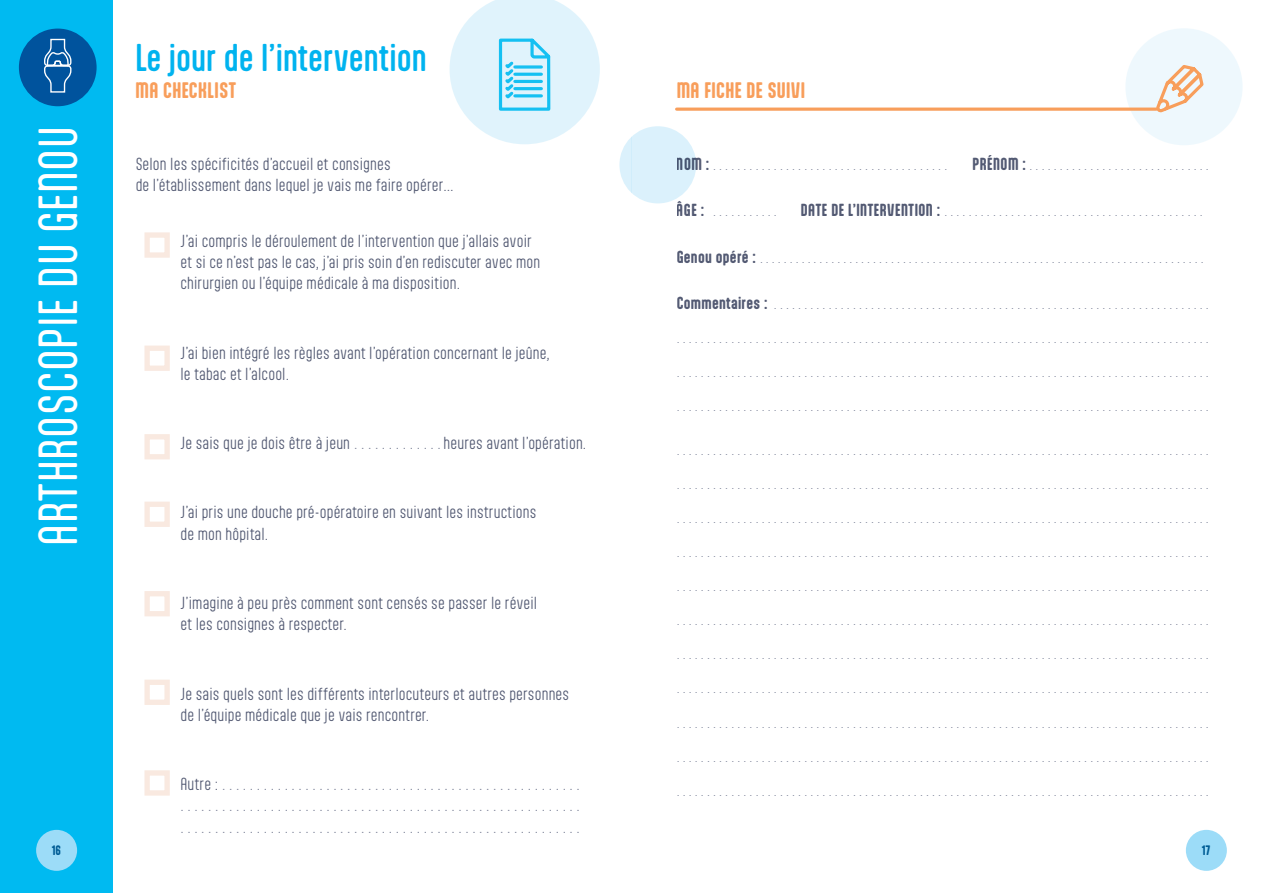
<style>
.page{position:relative;width:1263px;height:893px;background:#fff}
.page>*{position:absolute;margin:0;border:0;box-sizing:border-box;transform-origin:0 0}
.t1{font:46.65px "Aptly";letter-spacing:.01em;color:#fff}
.t2{font:500 32.85px "Aptly";color:#00b3ef}
.t3{font:700 19.05px "Aptly";letter-spacing:.02em;color:#f89e5b}
.t4{font:300 14.85px/21.1px "Aptly";letter-spacing:.01em;color:#535a73}
.t5{font:300 14.85px/21.1px "Aptly";letter-spacing:.01em;color:#7b8197;text-align:justify}
.t6{font:300 12.75px "Aptly";color:#7b8197}
.t7{font:700 11.7px "Aptly";color:#005d95}
.s1{color:#7b8197}
.s2{color:#535a73}
.s3{font-weight:700;font-size:14.85px;color:#535a73}
</style>
<div class="page">
<div style="left:0;top:0;width:113px;height:893px;background:#00baf1"></div>
<div style="left:19px;top:29px;width:78px;height:77px;background:#00539d;border-radius:50%"></div>
<svg style="left:44px;top:38px;width:28px;height:55px"></svg>
<div style="left:47px;top:65px;width:22px;height:2px;border:1px solid #fff"></div>
<svg style="left:449px;top:0;width:151px;height:144px"></svg>
<div style="left:144px;top:346px;width:26px;height:25px;border:5px solid #f9e9e0"></div>
<div style="left:144px;top:232px;width:26px;height:26px;border:5px solid #f9e9e0"></div>
<div style="left:144px;top:434px;width:26px;height:25px;border:5px solid #f9e9e0"></div>
<div style="left:144px;top:502px;width:26px;height:25px;border:5px solid #f9e9e0"></div>
<div style="left:144px;top:591px;width:26px;height:25px;border:5px solid #f9e9e0"></div>
<div style="left:144px;top:680px;width:26px;height:25px;border:5px solid #f9e9e0"></div>
<div style="left:144px;top:770px;width:26px;height:26px;border:5px solid #f9e9e0"></div>
<div style="left:36px;top:830px;width:41px;height:41px;background:#9cdcf8;border-radius:50%"></div>
<div style="left:1125px;top:28px;width:117px;height:117px;background:#e8f6fd;border-radius:50%"></div>
<hr style="left:677px;top:108px;width:479px;height:3px;background:#f89e5b">
<svg style="left:619px;top:126px;width:77px;height:77px"></svg>
<svg style="left:1153px;top:65px;width:51px;height:48px"></svg>
<div style="left:1186px;top:830px;width:41px;height:41px;background:#9cdcf8;border-radius:50%"></div>
<p class="t1" style="left:29px;top:546px;width:421px;rotate:-90deg">ARTHROSCOPIE DU GENOU</p>
<p class="t7" style="left:52px;top:843px;width:11px">16</p>
<p class="t2" style="left:136px;top:37px;width:293px">Le jour de l’intervention</p>
<p class="t3" style="left:136px;top:79px;width:102px">MA CHECKLIST</p>
<p class="t4" style="left:136px;top:153px;width:320px">Selon les spécificités d’accueil et consignes<br>de l’établissement dans lequel je vais me faire opérer…</p>
<p class="t4" style="left:180px;top:230px;width:361px">J’ai compris le déroulement de l’intervention que j’allais avoir et si ce n’est pas le cas, j’ai pris soin d’en rediscuter avec mon chirurgien ou l’équipe médicale à ma disposition.</p>
<p class="t4" style="left:180px;top:342px;width:371px">J’ai bien intégré les règles avant l’opération concernant le jeûne, le tabac et l’alcool.</p>
<p class="t4" style="left:180px;top:432px;width:407px">Je sais que je dois être à jeun <span class="s1">. . . . . . . . . . . . .</span> heures avant l’opération.</p>
<p class="t4" style="left:180px;top:501px;width:358px">J’ai pris une douche pré-opératoire en suivant les instructions de mon hôpital.</p>
<p class="t4" style="left:180px;top:592px;width:358px">J’imagine à peu près comment sont censés se passer le réveil et les consignes à respecter.</p>
<p class="t4" style="left:180px;top:683px;width:390px">Je sais quels sont les différents interlocuteurs et autres personnes de l’équipe médicale que je vais rencontrer.</p>
<p class="t5" style="left:180px;top:773px;width:401px"><span class="s2">Autre :</span> . . . . . . . . . . . . . . . . . . . . . . . . . . . . . . . . . . . . . . . . . . . . . . . . . . . . . . . . . . . . . . . . . . . . . . . . . . . . . . . . . . . . . . . . . . . . . . . . . . . . . . . . . . . . . . . . . . . . . . . . . . . . . . . . . . . . . . . . . . . . . . . . . . . . . . . . . . . . . . . . . . . . . . . .</p>
<p class="t3" style="left:677px;top:79px;width:130px">MA FICHE DE SUIVI</p>
<p class="t6" style="left:677px;top:157px;width:272px"><span class="s3">NOM :</span> .......................................</p>
<p class="t6" style="left:972px;top:157px;width:238px"><span class="s3">PRÉNOM :</span> ..............................</p>
<p class="t6" style="left:677px;top:203px;width:102px"><span class="s3">ÂGE :</span> ...........</p>
<p class="t6" style="left:801px;top:203px;width:403px"><span class="s3">DATE DE L’INTERVENTION :</span> ...........................................</p>
<p class="t6" style="left:677px;top:250px;width:529px"><span class="s3">Genou opéré :</span> . . . . . . . . . . . . . . . . . . . . . . . . . . . . . . . . . . . . . . . . . . . . . . . . . . . . . . . . . . . . . . . . . . . . . . . . . . .</p>
<p class="t6" style="left:677px;top:296px;width:534px"><span class="s3">Commentaires :</span> ........................................................................</p>
<p class="t6" style="left:677px;top:330px;width:534px">........................................................................................</p>
<p class="t6" style="left:677px;top:364px;width:534px">........................................................................................</p>
<p class="t6" style="left:677px;top:398px;width:534px">........................................................................................</p>
<p class="t6" style="left:677px;top:441px;width:534px">........................................................................................</p>
<p class="t6" style="left:677px;top:476px;width:534px">........................................................................................</p>
<p class="t6" style="left:677px;top:510px;width:534px">........................................................................................</p>
<p class="t6" style="left:677px;top:544px;width:534px">........................................................................................</p>
<p class="t6" style="left:677px;top:578px;width:534px">........................................................................................</p>
<p class="t6" style="left:677px;top:612px;width:534px">........................................................................................</p>
<p class="t6" style="left:677px;top:646px;width:534px">........................................................................................</p>
<p class="t6" style="left:677px;top:680px;width:534px">........................................................................................</p>
<p class="t6" style="left:677px;top:714px;width:534px">........................................................................................</p>
<p class="t6" style="left:677px;top:748px;width:534px">........................................................................................</p>
<p class="t6" style="left:677px;top:783px;width:534px">........................................................................................</p>
<p class="t7" style="left:1202px;top:843px;width:10px">17</p>
</div>
